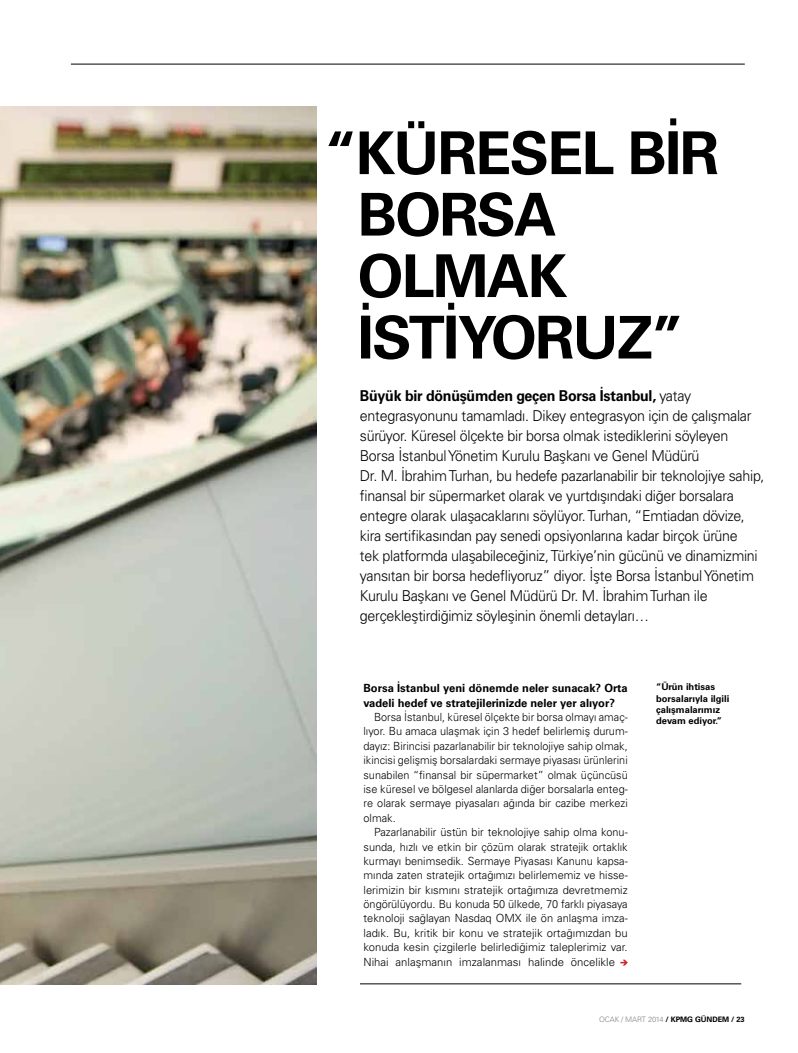
<style>
.page{position:relative;width:798px;height:1053px;background:#fff}
.page>*{position:absolute;margin:0;border:0;box-sizing:border-box;transform-origin:0 0}
.t1{font:700 59px/61.4px "Univers LT Std";letter-spacing:-.03em;color:#000}
.t2{font:300 15px/20px "Univers LT Std";letter-spacing:-.02em;color:#000;scale:.95 1}
.t3{font:300 11.25px/14.4px "Univers LT Std";color:#000;text-align:justify}
.t4{font:300 11.25px/14.4px "Univers LT Std";color:#000;text-align:justify;scale:.96 1}
.t5{font:700 11.25px/14.4px "Univers LT Std";color:#000}
.t6{font:700 9.38px/11.2px "Univers LT Std";color:#000}
.t7{font:700 7.5px "Univers LT Std";letter-spacing:-.01em;color:#000}
.s1{font-weight:700}
.s2{font-weight:300;color:#808285}
</style>
<div class="page">
<hr style="left:71px;top:64px;width:673px;height:1px;background:#000">
<hr style="left:360px;top:983px;width:381px;height:1px;background:#000">
<img style="left:0;top:106px;width:316px;height:878px">
<svg style="left:620px;top:959px;width:7px;height:6px"></svg>
<h1 class="t1" style="left:357px;top:122px;width:363px;text-indent:-33px">“KÜRESEL BİR<br>BORSA<br>OLMAK<br>İSTİYORUZ”</h1>
<p class="t2" style="left:360px;top:386px;width:427px"><span class="s1">Büyük bir dönüşümden geçen Borsa İstanbul,</span> yatay entegrasyonunu tamamladı. Dikey entegrasyon için de çalışmalar sürüyor. Küresel ölçekte bir borsa olmak istediklerini söyleyen Borsa İstanbul Yönetim Kurulu Başkanı ve Genel Müdürü<br>Dr. M. İbrahim Turhan, bu hedefe pazarlanabilir bir teknolojiye sahip, finansal bir süpermarket olarak ve yurtdışındaki diğer borsalara entegre olarak ulaşacaklarını söylüyor. Turhan, “Emtiadan dövize, kira sertifikasından pay senedi opsiyonlarına kadar birçok ürüne<br>tek platformda ulaşabileceğiniz, Türkiye’nin gücünü ve dinamizmini yansıtan bir borsa hedefliyoruz” diyor. İşte Borsa İstanbul Yönetim Kurulu Başkanı ve Genel Müdürü Dr. M. İbrahim Turhan ile gerçekleştirdiğimiz söyleşinin önemli detayları…</p>
<p class="t5" style="left:363px;top:681px;width:266px">Borsa İstanbul yeni dönemde neler sunacak? Orta vadeli hedef ve stratejilerinizde neler yer alıyor?</p>
<p class="t4" style="left:363px;top:709px;width:277px;text-indent:11px">Borsa İstanbul, küresel ölçekte bir borsa olmayı amaç&shy;lıyor. Bu amaca ulaşmak için 3 hedef belirlemiş durum&shy;dayız: Birincisi pazarlanabilir bir teknolojiye sahip olmak, ikincisi gelişmiş borsalardaki sermaye piyasası ürünlerini sunabilen “finansal bir süpermarket” olmak üçüncüsü ise küresel ve bölgesel alanlarda diğer borsalarla enteg&shy;re olarak sermaye piyasaları ağında bir cazibe merkezi olmak.</p>
<p class="t3" style="left:363px;top:824px;width:265px;text-indent:11px">Pazarlanabilir üstün bir teknolojiye sahip olma konu&shy;sunda, hızlı ve etkin bir çözüm olarak stratejik ortaklık kurmayı benimsedik. Sermaye Piyasası Kanunu kapsa&shy;mında zaten stratejik ortağımızı belirlememiz ve hisse&shy;lerimizin bir kısmını stratejik ortağımıza devretmemiz öngörülüyordu. Bu konuda 50 ülkede, 70 farklı piyasaya teknoloji sağlayan Nasdaq OMX ile ön anlaşma imza&shy;ladık. Bu, kritik bir konu ve stratejik ortağımızdan bu konuda kesin çizgilerle belirlediğimiz taleplerimiz var.<br>Nihai anlaşmanın imzalanması halinde öncelikle</p>
<p class="t6" style="left:656px;top:681px;width:75px">“Ürün ihtisas borsalarıyla ilgili çalışmalarımız devam ediyor.”</p>
<p class="t7" style="left:599px;top:1014px;width:147px"><span class="s2">OCAK / MART 2014</span> / KPMG GÜNDEM / 23</p>
</div>
